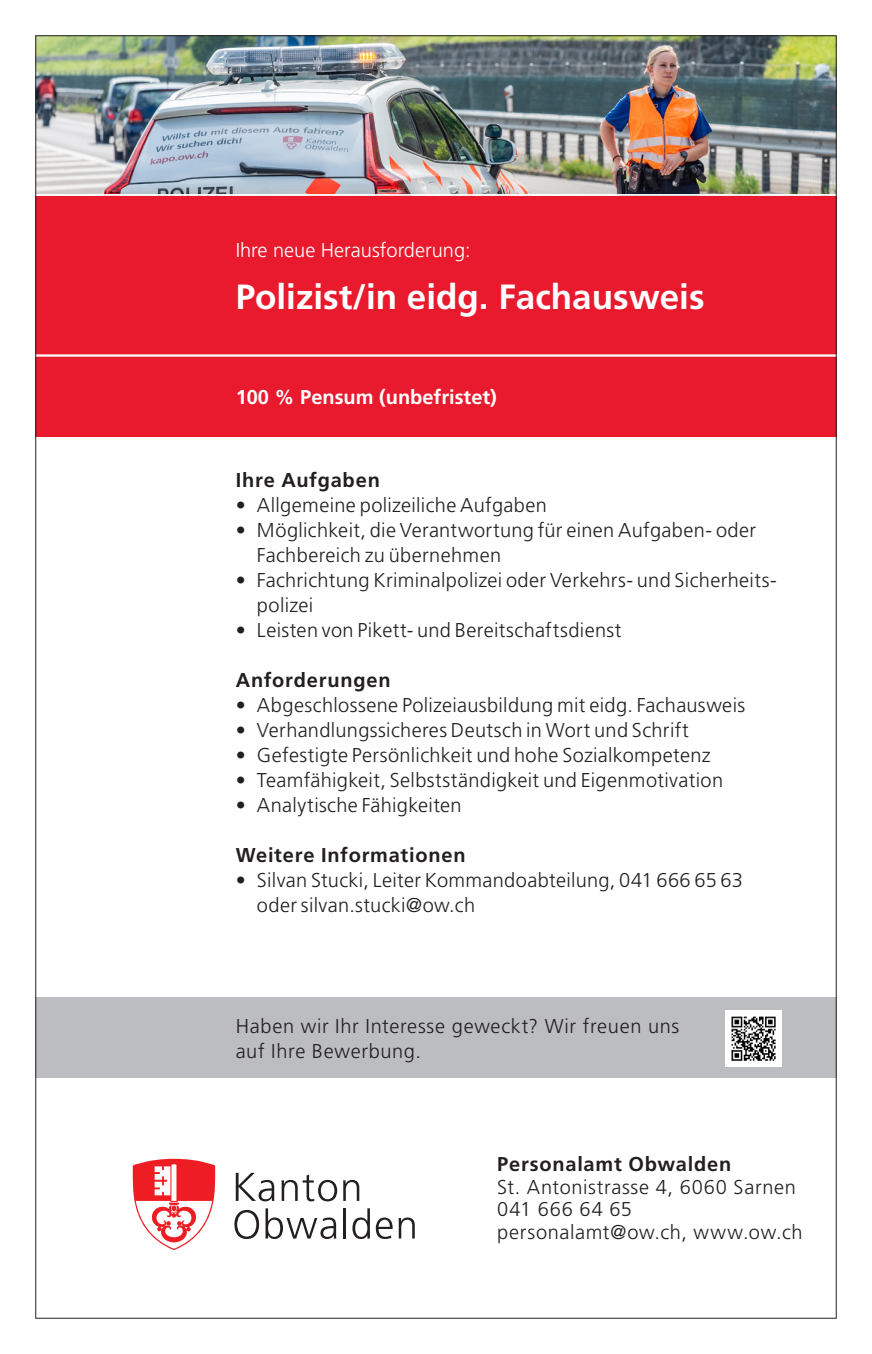
<style>
.page{position:relative;width:872px;height:1354px;background:#fff}
.page>*{position:absolute;margin:0;border:0;box-sizing:border-box;transform-origin:0 0}
.t1{font:700 35px "Frutiger LT Std";color:#fff}
.Lauftext{font:300 20px/25px "Frutiger LT Std";letter-spacing:.02em;color:#231f20}
.Untertitel_Lauftext{font:700 20px "Frutiger LT Std";letter-spacing:.04em;color:#231f20}
.t2{font:300 20px "Frutiger LT Std";color:#fff}
.t3{font:700 20px "Frutiger LT Std";color:#fff}
</style>
<div class="page">
<img style="left:37px;top:37px;width:797px;height:157px">
<div style="left:35px;top:196px;width:801px;height:241px;background:#e91a2d"></div>
<div style="left:35px;top:997px;width:801px;height:81px;background:#bcbdc0"></div>
<svg style="left:236px;top:1172px;width:38px;height:29px"></svg>
<svg style="left:281px;top:1174px;width:56px;height:27px"></svg>
<svg style="left:343px;top:1180px;width:16px;height:21px"></svg>
<svg style="left:234px;top:1210px;width:25px;height:29px"></svg>
<svg style="left:265px;top:1208px;width:71px;height:31px"></svg>
<hr style="left:343px;top:1208px;width:3px;height:30px;background:#231f20">
<svg style="left:352px;top:1208px;width:18px;height:31px"></svg>
<svg style="left:376px;top:1217px;width:16px;height:22px"></svg>
<svg style="left:398px;top:1217px;width:17px;height:21px"></svg>
<svg style="left:133px;top:1158px;width:82px;height:92px"></svg>
<hr style="left:0;top:354px;width:872px;height:2px;background:#fff">
<img style="left:725px;top:1010px;width:56px;height:56px">
<p class="t2" style="left:236px;top:238px;width:236px">Ihre neue Herausforderung:</p>
<p class="t1" style="left:236px;top:276px;width:470px">Polizist/in eidg. Fachausweis</p>
<p class="t3" style="left:236px;top:386px;width:263px">100 % Pensum (unbefristet)</p>
<p class="Untertitel_Lauftext" style="left:236px;top:468px;width:146px">Ihre Aufgaben</p>
<p class="Lauftext" style="left:236px;top:492px;width:313px">• Allgemeine polizeiliche Aufgaben</p>
<p class="Lauftext" style="left:257px;top:517px;width:501px;text-indent:-21px">• Möglichkeit, die Verantwortung für einen Aufgaben- oder<br>Fachbereich zu übernehmen</p>
<p class="Lauftext" style="left:257px;top:567px;width:521px;text-indent:-21px">• Fachrichtung Kriminalpolizei oder Verkehrs- und Sicherheits&shy;polizei</p>
<p class="Lauftext" style="left:236px;top:617px;width:387px">• Leisten von Pikett- und Bereitschaftsdienst</p>
<p class="Untertitel_Lauftext" style="left:236px;top:668px;width:156px">Anforderungen</p>
<p class="Lauftext" style="left:236px;top:692px;width:511px">• Abgeschlossene Polizeiausbildung mit eidg. Fachausweis</p>
<p class="Lauftext" style="left:236px;top:717px;width:455px">• Verhandlungssicheres Deutsch in Wort und Schrift</p>
<p class="Lauftext" style="left:236px;top:742px;width:476px">• Gefestigte Persönlichkeit und hohe Sozialkompetenz</p>
<p class="Lauftext" style="left:236px;top:767px;width:489px">• Teamfähigkeit, Selbstständigkeit und Eigenmotivation</p>
<p class="Lauftext" style="left:236px;top:792px;width:227px">• Analytische Fähigkeiten</p>
<p class="Untertitel_Lauftext" style="left:236px;top:843px;width:231px">Weitere Informationen</p>
<p class="Lauftext" style="left:257px;top:867px;width:487px;text-indent:-21px">• Silvan Stucki, Leiter Kommandoabteilung, 041 666 65 63 oder silvan.stucki@ow.ch</p>
<p class="Lauftext" style="left:236px;top:1013px;width:445px">Haben wir Ihr Interesse geweckt? Wir freuen uns auf Ihre Bewerbung.</p>
<p class="Untertitel_Lauftext" style="left:497px;top:1152px;width:236px">Personalamt Obwalden</p>
<p class="Lauftext" style="left:497px;top:1176px;width:307px;line-height:22.5px">St. Antonistrasse 4, 6060 Sarnen<br>041 666 64 65 personalamt@ow.ch, www.ow.ch</p>
</div>
